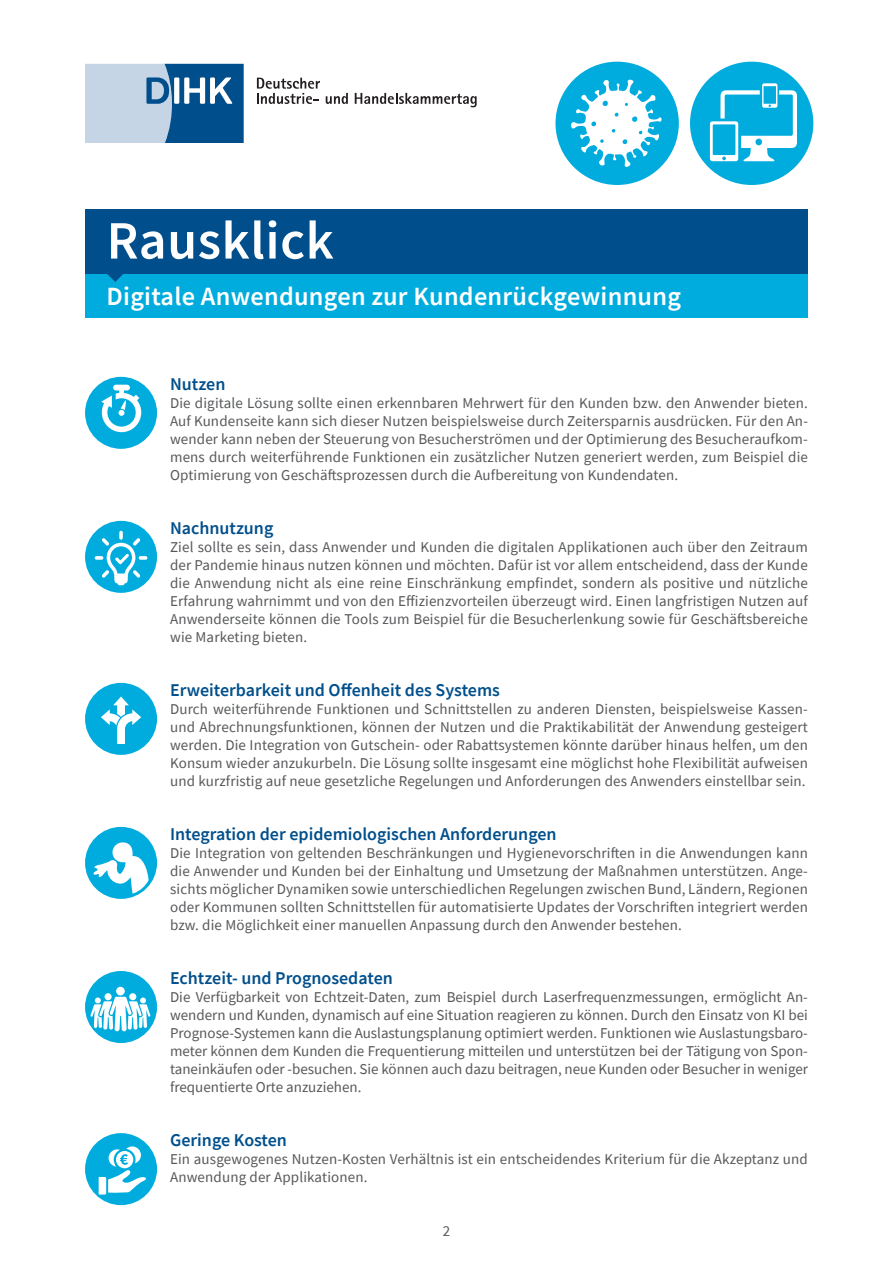
<style>
.page{position:relative;width:893px;height:1263px;background:#fff}
.page>*{position:absolute;margin:0;border:0;box-sizing:border-box;transform-origin:0 0}
.t1{font:600 54px "Source Sans Pro";letter-spacing:.01em;color:#fff}
.t2{font:600 26.25px "Source Sans Pro";letter-spacing:.01em;color:#fff}
.t3{font:600 18px "Source Sans Pro";color:#004f8c}
.t4{font:15px/18px "Source Sans Pro";letter-spacing:.01em;color:#57585a;text-align:justify}
</style>
<div class="page">
<div style="left:555px;top:62px;width:124px;height:123px;background:#00acdd;border-radius:50%"></div>
<svg style="left:571px;top:80px;width:91px;height:87px"></svg>
<svg style="left:326px;top:93px;width:22px;height:11px"></svg>
<svg style="left:355px;top:93px;width:122px;height:14px"></svg>
<svg style="left:257px;top:78px;width:63px;height:26px"></svg>
<svg style="left:85px;top:64px;width:159px;height:79px;background:#749ec0"></svg>
<div style="left:690px;top:62px;width:123px;height:123px;background:#00acdd;border-radius:50%"></div>
<svg style="left:710px;top:83px;width:87px;height:78px"></svg>
<div style="left:85px;top:377px;width:72px;height:72px;background:#00acdd;border-radius:50%"></div>
<svg style="left:101px;top:385px;width:40px;height:47px"></svg>
<div style="left:85px;top:521px;width:72px;height:72px;background:#00acdd;border-radius:50%"></div>
<svg style="left:95px;top:531px;width:52px;height:54px"></svg>
<div style="left:85px;top:683px;width:72px;height:72px;background:#00acdd;border-radius:50%"></div>
<svg style="left:101px;top:696px;width:40px;height:48px"></svg>
<div style="left:85px;top:827px;width:72px;height:72px;background:#00acdd;border-radius:50%"></div>
<svg style="left:93px;top:842px;width:56px;height:52px"></svg>
<div style="left:85px;top:971px;width:72px;height:72px;background:#00acdd;border-radius:50%"></div>
<div style="left:105px;top:993px;width:7px;height:7px;background:#fff;border-radius:50%"></div>
<div style="left:129px;top:993px;width:7px;height:7px;background:#fff;border-radius:50%"></div>
<svg style="left:90px;top:997px;width:61px;height:34px"></svg>
<div style="left:116px;top:987px;width:9px;height:8px;background:#fff;border-radius:50%"></div>
<div style="left:85px;top:1133px;width:72px;height:72px;background:#00acdd;border-radius:50%"></div>
<svg style="left:99px;top:1146px;width:47px;height:48px"></svg>
<div style="left:85px;top:210px;width:723px;height:64px;background:#004f8c"></div>
<div style="left:85px;top:274px;width:723px;height:43px;background:#00acdd"></div>
<svg style="left:107px;top:274px;width:16px;height:8px"></svg>
<h1 class="t1" style="left:107px;top:205px;width:229px">Rausklick</h1>
<h2 class="t2" style="left:107px;top:279px;width:576px">Digitale Anwendungen zur Kundenrückgewinnung</h2>
<p class="t3" style="left:170px;top:372px;width:57px">Nutzen</p>
<p class="t4" style="left:170px;top:393px;width:639px">Die digitale Lösung sollte einen erkennbaren Mehrwert für den Kunden bzw. den Anwender bieten.<br>Auf Kundenseite kann sich dieser Nutzen beispielsweise durch Zeitersparnis ausdrücken. Für den An&shy;wender kann neben der Steuerung von Besucherströmen und der Optimierung des Besucheraufkom&shy;mens durch weiterführende Funktionen ein zusätzlicher Nutzen generiert werden, zum Beispiel die Optimierung von Geschäftsprozessen durch die Aufbereitung von Kundendaten.</p>
<p class="t3" style="left:170px;top:516px;width:105px">Nachnutzung</p>
<p class="t4" style="left:170px;top:537px;width:639px">Ziel sollte es sein, dass Anwender und Kunden die digitalen Applikationen auch über den Zeitraum der Pandemie hinaus nutzen können und möchten. Dafür ist vor allem entscheidend, dass der Kunde die Anwendung nicht als eine reine Einschränkung empfindet, sondern als positive und nützliche Erfahrung wahrnimmt und von den Effizienzvorteilen überzeugt wird. Einen langfristigen Nutzen auf Anwenderseite können die Tools zum Beispiel für die Besucherlenkung sowie für Geschäftsbereiche wie Marketing bieten.</p>
<p class="t3" style="left:170px;top:678px;width:331px">Erweiterbarkeit und Offenheit des Systems</p>
<p class="t4" style="left:170px;top:699px;width:639px">Durch weiterführende Funktionen und Schnittstellen zu anderen Diensten, beispielsweise Kassen&shy;und Abrechnungsfunktionen, können der Nutzen und die Praktikabilität der Anwendung gesteigert werden. Die Integration von Gutschein- oder Rabattsystemen könnte darüber hinaus helfen, um den Konsum wieder anzukurbeln. Die Lösung sollte insgesamt eine möglichst hohe Flexibilität aufweisen und kurzfristig auf neue gesetzliche Regelungen und Anforderungen des Anwenders einstellbar sein.</p>
<p class="t3" style="left:170px;top:822px;width:388px">Integration der epidemiologischen Anforderungen</p>
<p class="t4" style="left:170px;top:843px;width:639px">Die Integration von geltenden Beschränkungen und Hygienevorschriften in die Anwendungen kann die Anwender und Kunden bei der Einhaltung und Umsetzung der Maßnahmen unterstützen. Ange&shy;sichts möglicher Dynamiken sowie unterschiedlichen Regelungen zwischen Bund, Ländern, Regionen oder Kommunen sollten Schnittstellen für automatisierte Updates der Vorschriften integriert werden bzw. die Möglichkeit einer manuellen Anpassung durch den Anwender bestehen.</p>
<p class="t3" style="left:170px;top:966px;width:224px">Echtzeit- und Prognosedaten</p>
<p class="t4" style="left:170px;top:987px;width:639px">Die Verfügbarkeit von Echtzeit-Daten, zum Beispiel durch Laserfrequenzmessungen, ermöglicht An&shy;wendern und Kunden, dynamisch auf eine Situation reagieren zu können. Durch den Einsatz von KI bei Prognose-Systemen kann die Auslastungsplanung optimiert werden. Funktionen wie Auslastungsbaro&shy;meter können dem Kunden die Frequentierung mitteilen und unterstützen bei der Tätigung von Spon&shy;taneinkäufen oder -besuchen. Sie können auch dazu beitragen, neue Kunden oder Besucher in weniger frequentierte Orte anzuziehen.</p>
<p class="t3" style="left:170px;top:1128px;width:118px">Geringe Kosten</p>
<p class="t4" style="left:170px;top:1149px;width:639px">Ein ausgewogenes Nutzen-Kosten Verhältnis ist ein entscheidendes Kriterium für die Akzeptanz und<br>Anwendung der Applikationen.</p>
<p class="t4" style="left:443px;top:1221px;width:9px">2</p>
</div>
